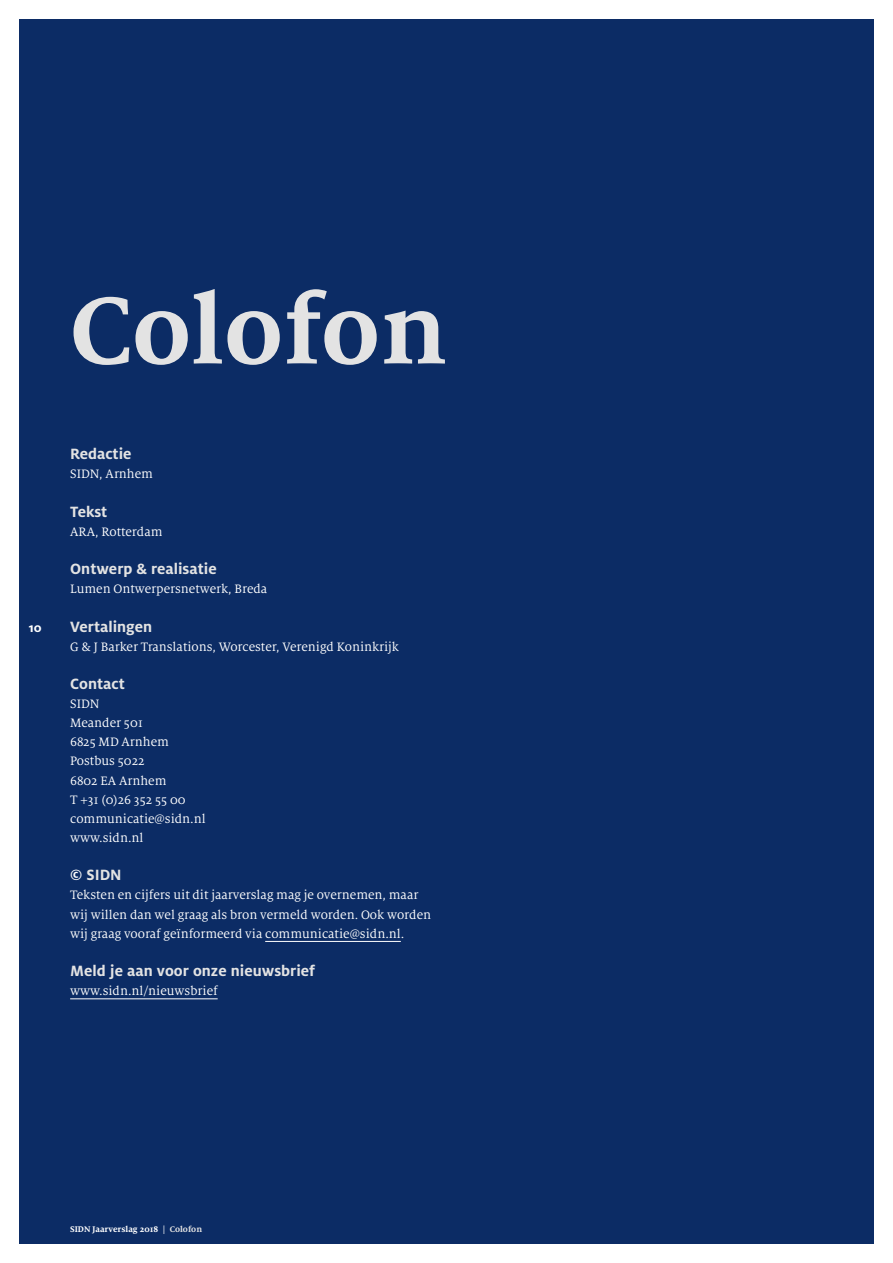
<style>
.page{position:relative;width:893px;height:1263px;background:#fff}
.page>*{position:absolute;margin:0;border:0;box-sizing:border-box;transform-origin:0 0}
.Inleiding{font:700 105px "Milo Serif OT";color:#e3e3e3}
.Subkop_SIDN-wit{font:700 16.5px "Milo OT";color:#e3e3e3}
.Broodtekst_SIDN-donk{font:700 16.5px "Milo OT";color:#e3e3e3}
.Broodtekst_SIDN-donk-2{font:13.5px/19.2px "Milo Serif OT";color:#fff}
.Subkop_SIDN-wit-2{font:13.5px "Milo Serif OT";color:#fff}
.t1{font:700 13.5px "Milo OT";color:#fff}
.Sprekende_voetregel{font:700 9px "Milo Serif OT";color:#fff}
.s1{color:#fff}
.s2{color:#e3e3e3}
</style>
<div class="page">
<div style="left:19px;top:19px;width:855px;height:1225px;background:#0c2c65"></div>
<hr style="left:265px;top:941px;width:136px;height:1px;background:#fff">
<hr style="left:70px;top:998px;width:148px;height:1px;background:#fff">
<p class="Inleiding" style="left:70px;top:271px;width:378px">Colofon</p>
<p class="t1" style="left:29px;top:619px;width:14px">10</p>
<p class="Broodtekst_SIDN-donk" style="left:70px;top:444px;width:63px">Redactie</p>
<p class="Broodtekst_SIDN-donk-2" style="left:70px;top:465px;width:84px">SIDN, Arnhem</p>
<p class="Broodtekst_SIDN-donk" style="left:70px;top:502px;width:39px">Tekst</p>
<p class="Broodtekst_SIDN-donk-2" style="left:70px;top:522px;width:94px">ARA, Rotterdam</p>
<p class="Broodtekst_SIDN-donk" style="left:70px;top:559px;width:148px">Ontwerp &amp; realisatie</p>
<p class="Broodtekst_SIDN-donk-2" style="left:70px;top:580px;width:199px">Lumen Ontwerpersnetwerk, Breda</p>
<p class="Subkop_SIDN-wit" style="left:70px;top:617px;width:84px">Vertalingen</p>
<p class="Broodtekst_SIDN-donk-2" style="left:70px;top:637px;width:330px">G &amp; J Barker Translations, Worcester, Verenigd Koninkrijk</p>
<p class="Subkop_SIDN-wit" style="left:70px;top:674px;width:56px">Contact</p>
<p class="Broodtekst_SIDN-donk-2" style="left:70px;top:694px;width:31px">SIDN</p>
<p class="Broodtekst_SIDN-donk-2" style="left:70px;top:714px;width:74px">Meander 501</p>
<p class="Broodtekst_SIDN-donk-2" style="left:70px;top:733px;width:100px">6825 MD Arnhem</p>
<p class="Broodtekst_SIDN-donk-2" style="left:70px;top:752px;width:76px">Postbus 5022</p>
<p class="Broodtekst_SIDN-donk-2" style="left:70px;top:771px;width:98px">6802 EA Arnhem</p>
<p class="Broodtekst_SIDN-donk-2" style="left:70px;top:790px;width:117px">T +31 (0)26 352 55 00</p>
<p class="Broodtekst_SIDN-donk-2" style="left:70px;top:809px;width:137px">communicatie@sidn.nl</p>
<p class="Broodtekst_SIDN-donk-2" style="left:70px;top:828px;width:75px">www.sidn.nl</p>
<p class="Subkop_SIDN-wit" style="left:70px;top:865px;width:53px"><span class="s1">©</span> SIDN</p>
<p class="Broodtekst_SIDN-donk-2" style="left:70px;top:886px;width:362px">Teksten en cijfers uit dit jaarverslag mag je overnemen, maar wij willen dan wel graag als bron vermeld worden. Ook worden wij graag vooraf geïnformeerd via communicatie@sidn.nl.</p>
<p class="Subkop_SIDN-wit" style="left:70px;top:961px;width:246px">Meld je aan voor onze nieuwsbrief</p>
<p class="Subkop_SIDN-wit-2" style="left:70px;top:984px;width:149px">www.sidn.nl/nieuwsbrief</p>
<p class="Sprekende_voetregel" style="left:70px;top:1224px;width:133px">SIDN Jaarverslag 2018 | <span class="s2">Colofon</span></p>
</div>
